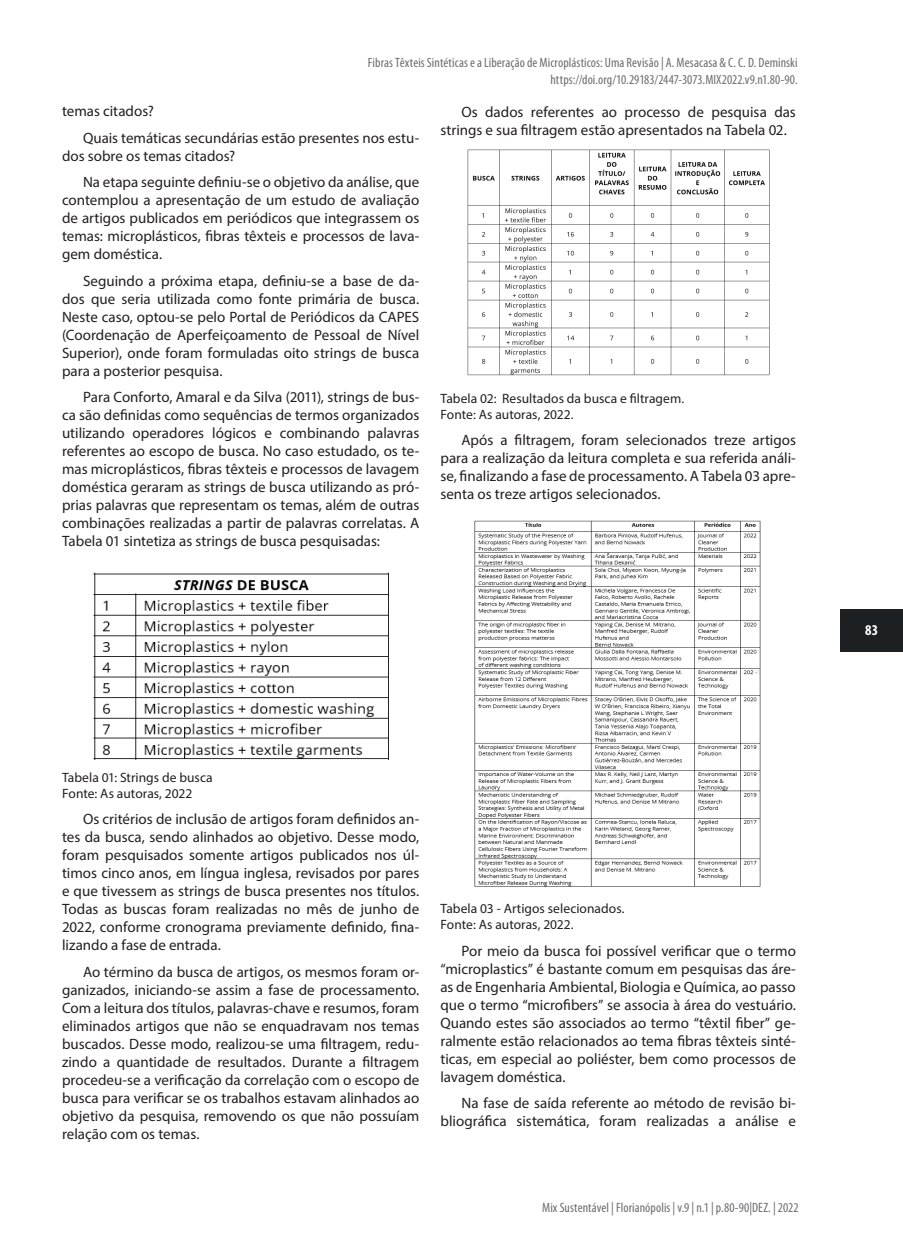
<style>
.page{position:relative;width:903px;height:1260px;background:#fff}
.page>*{position:absolute;margin:0;border:0;box-sizing:border-box;transform-origin:0 0}
.TEXTO{font:15px/18px "Myriad Pro";color:#231f20;text-align:justify}
.t1{font:700 condensed 15px "Myriad Pro";color:#fff}
.t2{font:condensed 13.5px/16.5px "Myriad Pro";letter-spacing:.005em;color:#6c6d70;text-align:right}
.TEXTO_-_TABELA{font:13.5px "Myriad Pro";color:#231f20}
</style>
<div class="page">
<div style="left:840px;top:609px;width:63px;height:43px;background:#1d2023"></div>
<img style="left:93px;top:572px;width:296px;height:188px">
<img style="left:467px;top:149px;width:303px;height:227px">
<img style="left:474px;top:520px;width:287px;height:367px">
<p class="t2" style="left:368px;top:55px;width:431px">Fibras Têxteis Sintéticas e a Liberação de Microplásticos: Uma Revisão | A. Mesacasa &amp; C. C. D. Deminski https://doi.org/10.29183/2447-3073.MIX2022.v9.n1.80-90.</p>
<p class="TEXTO" style="left:62px;top:102px;width:93px">temas citados?</p>
<p class="TEXTO" style="left:62px;top:128px;width:359px;text-indent:21px">Quais temáticas secundárias estão presentes nos estu&shy;dos sobre os temas citados?</p>
<p class="TEXTO" style="left:62px;top:173px;width:359px;text-indent:21px">Na etapa seguinte definiu-se o objetivo da análise, que contemplou a apresentação de um estudo de avaliação de artigos publicados em periódicos que integrassem os temas: microplásticos, fibras têxteis e processos de lava&shy;gem doméstica.</p>
<p class="TEXTO" style="left:62px;top:271px;width:359px;text-indent:21px">Seguindo a próxima etapa, definiu-se a base de da&shy;dos que seria utilizada como fonte primária de busca.<br>Neste caso, optou-se pelo Portal de Periódicos da CAPES (Coordenação de Aperfeiçoamento de Pessoal de Nível Superior), onde foram formuladas oito strings de busca para a posterior pesquisa.</p>
<p class="TEXTO" style="left:62px;top:388px;width:359px;text-indent:21px">Para Conforto, Amaral e da Silva (2011), strings de bus&shy;ca são definidas como sequências de termos organizados utilizando operadores lógicos e combinando palavras referentes ao escopo de busca. No caso estudado, os te&shy;mas microplásticos, fibras têxteis e processos de lavagem doméstica geraram as strings de busca utilizando as pró&shy;prias palavras que representam os temas, além de outras combinações realizadas a partir de palavras correlatas. A Tabela 01 sintetiza as strings de busca pesquisadas:</p>
<p class="TEXTO" style="left:440px;top:103px;width:357px;text-indent:21px">Os dados referentes ao processo de pesquisa das strings e sua filtragem estão apresentados na Tabela 02.</p>
<p class="TEXTO_-_TABELA" style="left:440px;top:390px;width:245px">Tabela 02: Resultados da busca e filtragem.</p>
<p class="TEXTO_-_TABELA" style="left:440px;top:406px;width:135px">Fonte: As autoras, 2022.</p>
<p class="TEXTO" style="left:440px;top:431px;width:357px;text-indent:21px">Após a filtragem, foram selecionados treze artigos para a realização da leitura completa e sua referida análi&shy;se, finalizando a fase de processamento. A Tabela 03 apre&shy;senta os treze artigos selecionados.</p>
<p class="TEXTO_-_TABELA" style="left:62px;top:769px;width:152px">Tabela 01: Strings de busca</p>
<p class="TEXTO_-_TABELA" style="left:62px;top:785px;width:132px">Fonte: As autoras, 2022</p>
<p class="TEXTO" style="left:62px;top:810px;width:359px;text-indent:21px">Os critérios de inclusão de artigos foram definidos an&shy;tes da busca, sendo alinhados ao objetivo. Desse modo, foram pesquisados somente artigos publicados nos úl&shy;timos cinco anos, em língua inglesa, revisados por pares e que tivessem as strings de busca presentes nos títulos.<br>Todas as buscas foram realizadas no mês de junho de 2022, conforme cronograma previamente definido, fina&shy;lizando a fase de entrada.</p>
<p class="TEXTO" style="left:62px;top:963px;width:359px;text-indent:21px">Ao término da busca de artigos, os mesmos foram or&shy;ganizados, iniciando-se assim a fase de processamento.<br>Com a leitura dos títulos, palavras-chave e resumos, foram eliminados artigos que não se enquadravam nos temas buscados. Desse modo, realizou-se uma filtragem, redu&shy;zindo a quantidade de resultados. Durante a filtragem procedeu-se a verificação da correlação com o escopo de busca para verificar se os trabalhos estavam alinhados ao objetivo da pesquisa, removendo os que não possuíam relação com os temas.</p>
<p class="TEXTO_-_TABELA" style="left:440px;top:900px;width:186px">Tabela 03 - Artigos selecionados.</p>
<p class="TEXTO_-_TABELA" style="left:440px;top:916px;width:135px">Fonte: As autoras, 2022.</p>
<p class="TEXTO" style="left:440px;top:941px;width:357px;text-indent:21px">Por meio da busca foi possível verificar que o termo “microplastics” é bastante comum em pesquisas das áre&shy;as de Engenharia Ambiental, Biologia e Química, ao passo que o termo “microfibers” se associa à área do vestuário.<br>Quando estes são associados ao termo “têxtil fiber” ge&shy;ralmente estão relacionados ao tema fibras têxteis sinté&shy;ticas, em especial ao poliéster, bem como processos de lavagem doméstica.</p>
<p class="TEXTO" style="left:440px;top:1094px;width:357px;text-align:right">Na fase de saída referente ao método de revisão bi&shy;bliográfica sistemática, foram realizadas a análise e</p>
<p class="t2" style="left:542px;top:1199px;width:258px">Mix Sustentável | Florianópolis | v.9 | n.1 | p.80-90|DEZ. | 2022</p>
<p class="t1" style="left:865px;top:620px;width:14px">83</p>
</div>
